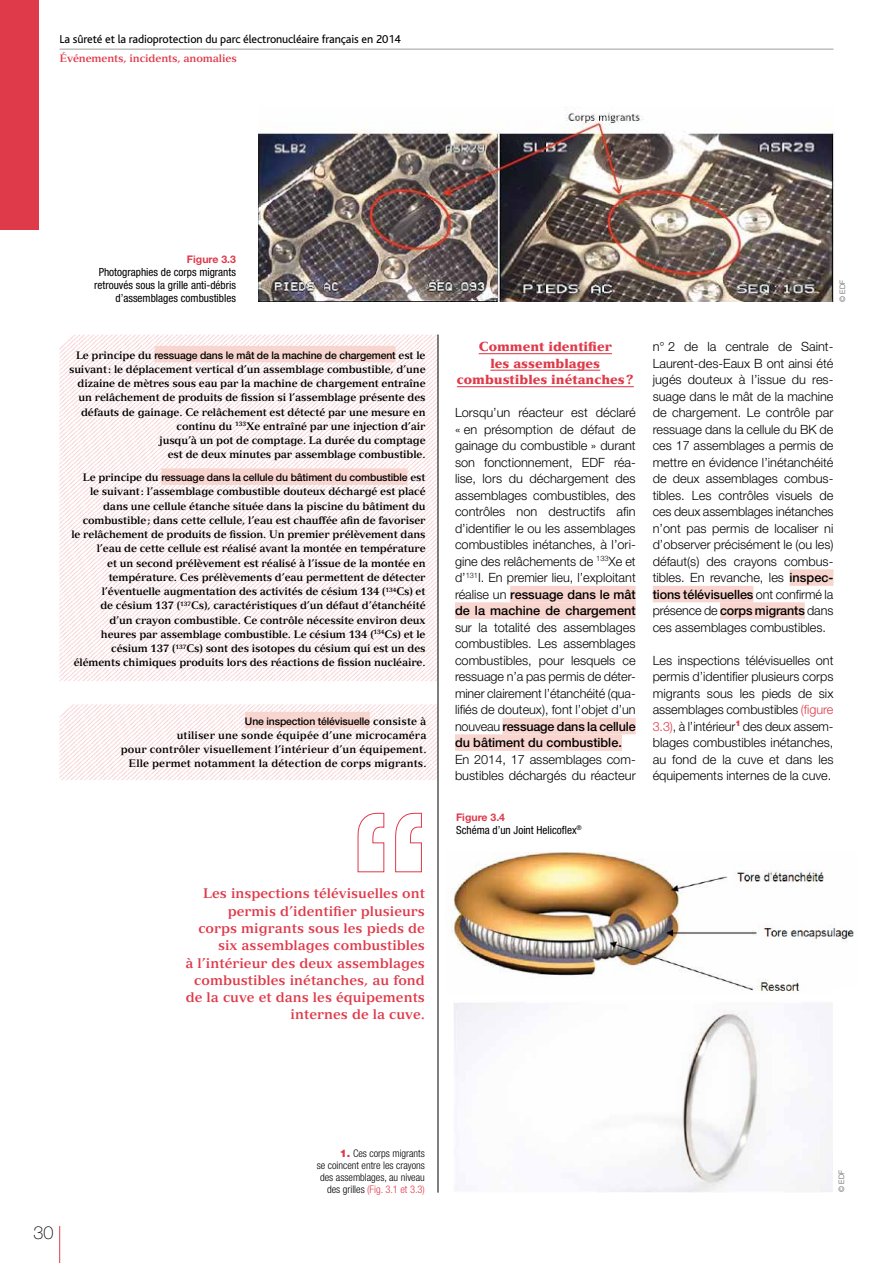
<style>
.page{position:relative;width:893px;height:1263px;background:#fff}
.page>*{position:absolute;margin:0;border:0;box-sizing:border-box;transform-origin:0 0}
.t1{font:100 18px "Helvetica Neue LT Std";color:#000}
.t2{font:700 13.5px/17.2px "Versailles LT Com";color:#df3a4a;text-align:right}
.t3{font:300 12.75px/16.5px "Helvetica Neue LT Std";color:#000;text-align:justify}
.t4{font:900 12.75px/16.5px "Versailles LT Com";letter-spacing:-.005em;color:#df3a4a;text-align:center}
.t5{font:12px "Bliss";letter-spacing:-.01em;color:#000}
.t6{font:condensed 11.25px/12.8px "Helvetica Neue LT Std";color:#000;text-align:right}
.t7{font:700 10.5px/14.2px "Versailles LT Com";letter-spacing:-.01em;color:#000;text-align:right}
.t8{font:500 10.5px "Helvetica Neue LT Std";letter-spacing:-.01em;color:#000}
.t9{font:700 10.5px/14.2px "Versailles LT Com";letter-spacing:.01em;color:#000;text-align:right}
.t10{font:300 condensed 10.5px/12px "Helvetica Neue LT Std";color:#000;text-align:right}
.t11{font:700 10.5px "Versailles LT Com";letter-spacing:-.015em;color:#df3a4a}
.t12{font:700 10.5px "Helvetica Neue LT Std";color:#df3a4a}
.t13{font:300 7.5px "Helvetica Neue LT Std";letter-spacing:-.005em;color:#575756}
.s1{font-family:"Versailles LT Com";font-weight:700}
.s2{font-weight:500}
.s3{color:#df3a4a}
.s4{font-weight:900;font-stretch:normal;color:#df3a4a}
</style>
<div class="page">
<hr style="left:60px;top:49px;width:773px;height:1px;background:#9d9d9c">
<hr style="left:59px;top:1226px;width:1px;height:37px;background:#df3a4a">
<div style="left:0;top:0;width:38px;height:230px;background:#df3a4a"></div>
<img style="left:454px;top:1003px;width:379px;height:189px">
<img style="left:451px;top:852px;width:403px;height:141px">
<hr style="left:479px;top:353px;width:133px;height:1px;background:#df3a4a">
<hr style="left:490px;top:370px;width:110px;height:1px;background:#df3a4a">
<hr style="left:457px;top:386px;width:177px;height:1px;background:#df3a4a">
<div style="left:510px;top:586px;width:126px;height:16px;background:#f8d5cf"></div>
<div style="left:455px;top:602px;width:181px;height:17px;background:#f8d5cf"></div>
<div style="left:502px;top:718px;width:134px;height:16px;background:#f8d5cf"></div>
<div style="left:455px;top:734px;width:167px;height:17px;background:#f8d5cf"></div>
<img style="left:59px;top:335px;width:379px;height:346px">
<div style="left:154px;top:346px;width:242px;height:16px;background:#f8d5cf"></div>
<div style="left:161px;top:468px;width:246px;height:17px;background:#f8d5cf"></div>
<img style="left:59px;top:704px;width:379px;height:76px">
<div style="left:245px;top:712px;width:125px;height:16px;background:#f8d5cf"></div>
<img style="left:258px;top:107px;width:576px;height:195px">
<hr style="left:438px;top:335px;width:1px;height:858px;background:#000">
<div style="left:789px;top:569px;width:44px;height:17px;background:#f8d5cf"></div>
<div style="left:653px;top:586px;width:100px;height:16px;background:#f8d5cf"></div>
<div style="left:720px;top:602px;width:85px;height:17px;background:#f8d5cf"></div>
<svg style="left:357px;top:812px;width:65px;height:61px"></svg>
<div style="left:833px;top:987px;width:41px;height:222px;background:#fff"></div>
<p class="t5" style="left:60px;top:33px;width:343px">La sûreté et la radioprotection du parc électronucléaire français en 2014</p>
<p class="t11" style="left:60px;top:52px;width:179px">Événements, incidents, anomalies</p>
<p class="t12" style="left:187px;top:253px;width:51px">Figure 3.3</p>
<p class="t6" style="left:94px;top:266px;width:143px">Photographies de corps migrants retrouvés sous la grille anti-débris d’assemblages combustibles</p>
<p class="t8" style="left:76px;top:349px;width:351px"><span class="s1">Le principe du</span> ressuage dans le mât de la machine de chargement <span class="s1">est le</span></p>
<p class="t7" style="left:69px;top:362px;width:358px">suivant: le déplacement vertical d’un assemblage combustible, d’une dizaine de mètres sous eau par la machine de chargement entraîne un relâchement de produits de fission si l’assemblage présente des défauts de gainage. Ce relâchement est détecté par une mesure en continu du <sup>133</sup>Xe entraîné par une injection d’air<br>jusqu’à un pot de comptage. La durée du comptage<br>est de deux minutes par assemblage combustible.</p>
<p class="t8" style="left:83px;top:471px;width:344px"><span class="s1">Le principe du</span> ressuage dans la cellule du bâtiment du combustible <span class="s1">est</span></p>
<p class="t7" style="left:71px;top:484px;width:356px">le suivant: l’assemblage combustible douteux déchargé est placé dans une cellule étanche située dans la piscine du bâtiment du combustible; dans cette cellule, l’eau est chauffée afin de favoriser le relâchement de produits de fission. Un premier prélèvement dans l’eau de cette cellule est réalisé avant la montée en température<br>et un second prélèvement est réalisé à l’issue de la montée en température. Ces prélèvements d’eau permettent de détecter l’éventuelle augmentation des activités de césium 134 (<sup>134</sup>Cs) et<br>de césium 137 (<sup>137</sup>Cs), caractéristiques d’un défaut d’étanchéité<br>d’un crayon combustible. Ce contrôle nécessite environ deux heures par assemblage combustible. Le césium 134 (<sup>134</sup>Cs) et le césium 137 (<sup>137</sup>Cs) sont des isotopes du césium qui est un des éléments chimiques produits lors des réactions de fission nucléaire.</p>
<p class="t8" style="left:245px;top:714px;width:183px">Une inspection télévisuelle <span class="s1">consiste à</span></p>
<p class="t9" style="left:121px;top:728px;width:307px">utiliser une sonde équipée d’une microcaméra<br>pour contrôler visuellement l’intérieur d’un équipement.<br>Elle permet notamment la détection de corps migrants.</p>
<p class="t2" style="left:185px;top:885px;width:241px">Les inspections télévisuelles ont permis d’identifier plusieurs<br>corps migrants sous les pieds de six assemblages combustibles<br>à l’intérieur des deux assemblages combustibles inétanches, au fond de la cuve et dans les équipements internes de la cuve.</p>
<p class="t4" style="left:457px;top:338px;width:178px">Comment identifier<br>les assemblages combustibles inétanches?</p>
<p class="t3" style="left:455px;top:404px;width:182px">Lorsqu’un réacteur est déclaré « en présomption de défaut de gainage du combustible » durant son fonctionnement, EDF réa&shy;lise, lors du déchargement des assemblages combustibles, des contrôles non destructifs afin d’identifier le ou les assemblages combustibles inétanches, à l’ori&shy;gine des relâchements de <sup>133</sup>Xe et d’<sup>131</sup>I. En premier lieu, l’exploitant réalise un <span class="s2">ressuage dans le mât de la machine de chargement</span></p>
<p class="t3" style="left:455px;top:618px;width:182px">sur la totalité des assemblages combustibles. Les assemblages combustibles, pour lesquels ce ressuage n’a pas permis de déter&shy;miner clairement l’étanchéité (qua&shy;lifiés de douteux), font l’objet d’un nouveau <span class="s2">ressuage dans la cellule du bâtiment du combustible.</span></p>
<p class="t3" style="left:455px;top:750px;width:182px">En 2014, 17 assemblages com&shy;bustibles déchargés du réacteur</p>
<p class="t12" style="left:456px;top:811px;width:51px">Figure 3.4</p>
<p class="t6" style="left:456px;top:824px;width:127px">Schéma d’un Joint Helicoflex<sup>®</sup></p>
<p class="t13" style="left:838px;top:302px;width:23px;rotate:-90deg">© EDF</p>
<p class="t3" style="left:653px;top:338px;width:182px">n° 2 de la centrale de Saint-Laurent-des-Eaux B ont ainsi été jugés douteux à l’issue du res&shy;suage dans le mât de la machine de chargement. Le contrôle par ressuage dans la cellule du BK de ces 17 assemblages a permis de mettre en évidence l’inétanchéité de deux assemblages combus&shy;tibles. Les contrôles visuels de ces deux assemblages inétanches n’ont pas permis de localiser ni d’observer précisément le (ou les) défaut(s) des crayons combus&shy;tibles. En revanche, les <span class="s2">inspec&shy;tions télévisuelles</span> ont confirmé la présence de <span class="s2">corps migrants</span> dans ces assemblages combustibles.</p>
<p class="t3" style="left:653px;top:651px;width:182px">Les inspections télévisuelles ont permis d’identifier plusieurs corps migrants sous les pieds de six assemblages combustibles <span class="s3">(figure 3.3)</span>, à l’intérieur<sup>1</sup> des deux assem&shy;blages combustibles inétanches, au fond de la cuve et dans les équipements internes de la cuve.</p>
<h1 class="t1" style="left:33px;top:1222px;width:22px">30</h1>
<p class="t10" style="left:317px;top:1147px;width:110px"><span class="s4">1.</span> Ces corps migrants<br>se coincent entre les crayons des assemblages, au niveau des grilles <span class="s3">(Fig. 3.1 et 3.3)</span></p>
<p class="t13" style="left:837px;top:1191px;width:23px;rotate:-90deg">© EDF</p>
</div>
